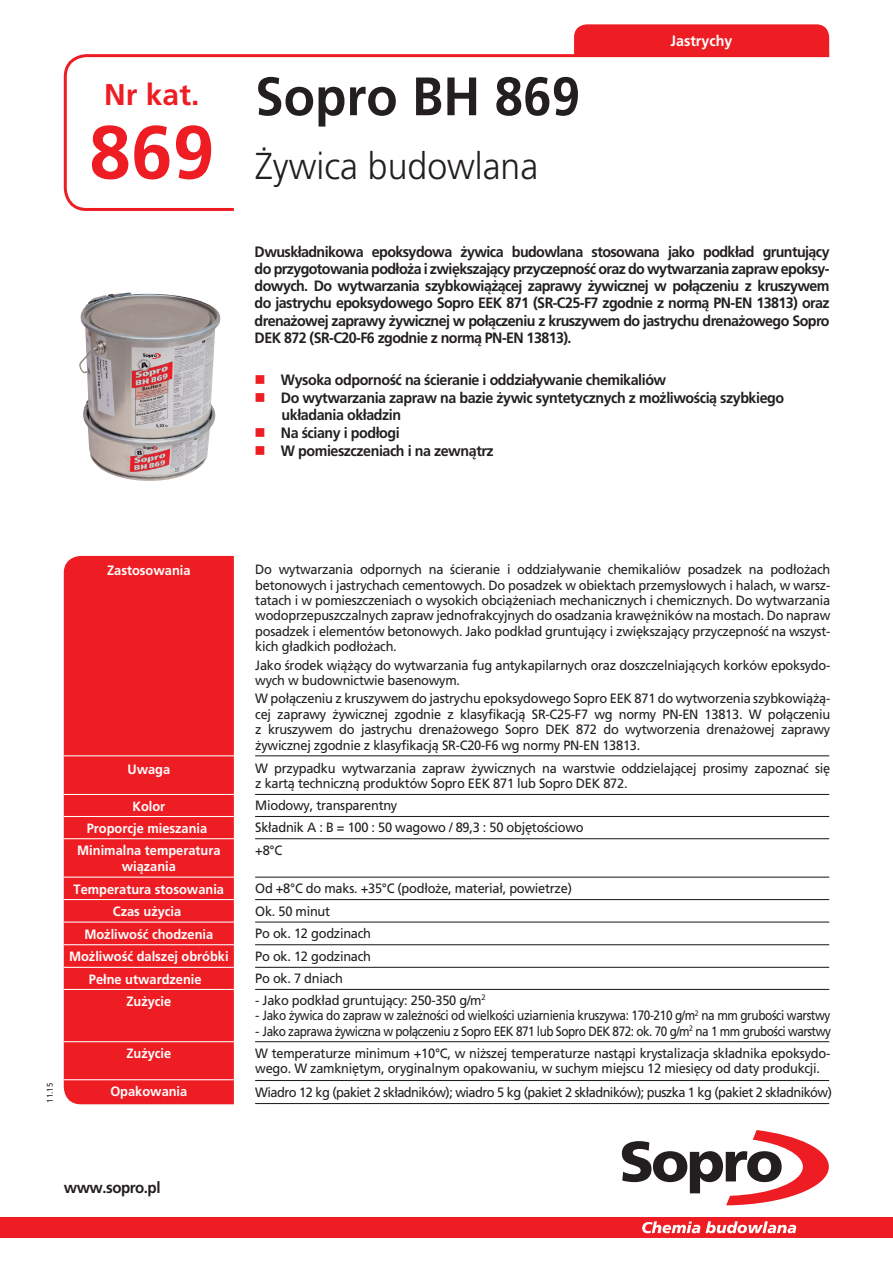
<style>
.page{position:relative;width:893px;height:1263px;background:#fff}
.page>*{position:absolute;margin:0;border:0;box-sizing:border-box;transform-origin:0 0}
.t1{font:700 75px "Frutiger LT Com";color:#ee1d23}
.t2{font:700 54px "Frutiger LT Com";color:#231f20;scale:.95 1}
.t3{font:300 37.5px "Frutiger LT Com";color:#231f20;scale:.95 1}
.t4{font:30px "Myriad Pro";letter-spacing:-.01em;color:#ee1d23}
.t5{font:700 30px "Frutiger LT Com";color:#ee1d23}
.t6{font:700 15.75px "Frutiger LT Com";letter-spacing:-.03em;color:#231f20;scale:.95 1}
.t7{font:700 15px/17.1px "Frutiger LT Com";letter-spacing:-.03em;color:#231f20;text-align:justify;scale:.95 1}
.t8{font:700 15px "Frutiger LT Com";color:#fff;scale:.95 1}
.t9{font:13.5px/15.5px "Frutiger LT Com";letter-spacing:-.02em;color:#231f20;scale:.95 1}
.t10{font:700 13.5px/15.5px "Frutiger LT Com";color:#fff;text-align:center;scale:.95 1}
.t11{font:13.5px "Frutiger LT Com";letter-spacing:-.04em;color:#231f20;scale:.95 1}
.t12{font:8.25px "Frutiger LT Com";color:#231f20;scale:.95 1}
.s1{color:#ee1d23}
</style>
<div class="page">
<div style="left:574px;top:24px;width:255px;height:29px;background:#ee1d23"></div>
<svg style="left:63px;top:53px;width:767px;height:158px"></svg>
<div style="left:64px;top:556px;width:170px;height:548px;background:#ee1d23"></div>
<svg style="left:78px;top:68px;width:156px;height:70px"></svg>
<hr style="left:255px;top:1103px;width:574px;height:1px;background:#231f20">
<div style="left:0;top:1216px;width:893px;height:21px;background:#ee1d23"></div>
<svg style="left:622px;top:1130px;width:207px;height:75px"></svg>
<svg style="left:642px;top:1221px;width:154px;height:12px"></svg>
<hr style="left:64px;top:1079px;width:170px;height:1px;background:#fff">
<hr style="left:255px;top:1080px;width:574px;height:1px;background:#231f20">
<hr style="left:64px;top:755px;width:170px;height:1px;background:#fff">
<hr style="left:255px;top:755px;width:574px;height:1px;background:#231f20">
<img style="left:79px;top:292px;width:142px;height:189px">
<hr style="left:64px;top:794px;width:170px;height:1px;background:#fff">
<hr style="left:255px;top:794px;width:574px;height:1px;background:#231f20">
<hr style="left:64px;top:816px;width:170px;height:1px;background:#fff">
<hr style="left:255px;top:816px;width:574px;height:1px;background:#231f20">
<hr style="left:64px;top:838px;width:170px;height:1px;background:#fff">
<hr style="left:255px;top:838px;width:574px;height:1px;background:#231f20">
<hr style="left:64px;top:877px;width:170px;height:1px;background:#fff">
<hr style="left:255px;top:877px;width:574px;height:1px;background:#231f20">
<hr style="left:64px;top:899px;width:170px;height:1px;background:#fff">
<hr style="left:255px;top:899px;width:574px;height:1px;background:#231f20">
<hr style="left:64px;top:921px;width:170px;height:1px;background:#fff">
<hr style="left:255px;top:921px;width:574px;height:1px;background:#231f20">
<hr style="left:64px;top:944px;width:170px;height:1px;background:#fff">
<hr style="left:255px;top:944px;width:574px;height:1px;background:#231f20">
<hr style="left:64px;top:967px;width:170px;height:1px;background:#fff">
<hr style="left:255px;top:967px;width:574px;height:1px;background:#231f20">
<hr style="left:64px;top:989px;width:170px;height:1px;background:#fff">
<hr style="left:255px;top:989px;width:574px;height:1px;background:#231f20">
<hr style="left:64px;top:1041px;width:170px;height:1px;background:#fff">
<hr style="left:255px;top:1041px;width:574px;height:1px;background:#231f20">
<h3 class="t4" style="left:102px;top:72px;width:95px">Best-Nr.</h3>
<h3 class="t5" style="left:104px;top:77px;width:97px">Nr kat.</h3>
<h1 class="t1" style="left:89px;top:108px;width:127px">869</h1>
<h2 class="t2" style="left:255px;top:65px;width:344px">Sopro BH 869</h2>
<h3 class="t3" style="left:255px;top:144px;width:299px">Żywica budowlana</h3>
<p class="t8" style="left:671px;top:32px;width:67px">Jastrychy</p>
<p class="t7" style="left:255px;top:243px;width:607px">Dwuskładnikowa epoksydowa żywica budowlana stosowana jako podkład gruntujący do przygotowania podłoża i zwiększający przyczepność oraz do wytwarzania zapraw epoksy&shy;dowych. Do wytwarzania szybkowiążącej zaprawy żywicznej w połączeniu z kruszywem do jastrychu epoksydowego Sopro EEK 871 (SR-C25-F7 zgodnie z normą PN-EN 13813) oraz drenażowej zaprawy żywicznej w połączeniu z kruszywem do jastrychu drenażowego Sopro DEK 872 (SR-C20-F6 zgodnie z normą PN-EN 13813).</p>
<p class="t7" style="left:255px;top:372px;width:435px"><span class="s1">■</span> Wysoka odporność na ścieranie i oddziaływanie chemikaliów</p>
<p class="t7" style="left:282px;top:390px;width:530px;text-indent:-27px"><span class="s1">■</span> Do wytwarzania zapraw na bazie żywic syntetycznych z możliwością szybkiego układania okładzin</p>
<p class="t7" style="left:255px;top:425px;width:154px"><span class="s1">■</span> Na ściany i podłogi</p>
<p class="t7" style="left:255px;top:443px;width:253px"><span class="s1">■</span> W pomieszczeniach i na zewnątrz</p>
<p class="t12" style="left:45px;top:1102px;width:22px;rotate:-90deg">11.15</p>
<p class="t10" style="left:107px;top:562px;width:89px">Zastosowania</p>
<p class="t9" style="left:255px;top:562px;width:607px;text-align:justify">Do wytwarzania odpornych na ścieranie i oddziaływanie chemikaliów posadzek na podłożach betonowych i jastrychach cementowych. Do posadzek w obiektach przemysłowych i halach, w warsz&shy;tatach i w pomieszczeniach o wysokich obciążeniach mechanicznych i chemicznych. Do wytwarzania wodoprzepuszczalnych zapraw jednofrakcyjnych do osadzania krawężników na mostach. Do napraw posadzek i elementów betonowych. Jako podkład gruntujący i zwiększający przyczepność na wszyst&shy;kich gładkich podłożach.</p>
<p class="t9" style="left:255px;top:657px;width:607px">Jako środek wiążący do wytwarzania fug antykapilarnych oraz doszczelniających korków epoksydo&shy;wych w budownictwie basenowym.</p>
<p class="t9" style="left:255px;top:691px;width:607px;text-align:justify">W połączeniu z kruszywem do jastrychu epoksydowego Sopro EEK 871 do wytworzenia szybkowiążą&shy;cej zaprawy żywicznej zgodnie z klasyfikacją SR-C25-F7 wg normy PN-EN 13813. W połączeniu z kruszywem do jastrychu drenażowego Sopro DEK 872 do wytworzenia drenażowej zaprawy żywicznej zgodnie z klasyfikacją SR-C20-F6 wg normy PN-EN 13813.</p>
<p class="t10" style="left:127px;top:761px;width:47px">Uwaga</p>
<p class="t9" style="left:255px;top:761px;width:607px">W przypadku wytwarzania zapraw żywicznych na warstwie oddzielającej prosimy zapoznać się z kartą techniczną produktów Sopro EEK 871 lub Sopro DEK 872.</p>
<p class="t10" style="left:132px;top:799px;width:36px">Kolor</p>
<p class="t9" style="left:255px;top:798px;width:151px">Miodowy, transparentny</p>
<p class="t10" style="left:87px;top:820px;width:128px">Proporcje mieszania</p>
<p class="t9" style="left:255px;top:820px;width:347px">Składnik A : B = 100 : 50 wagowo / 89,3 : 50 objętościowo</p>
<p class="t10" style="left:77px;top:843px;width:152px">Minimalna temperatura wiązania</p>
<p class="t9" style="left:255px;top:842px;width:30px">+8°C</p>
<p class="t10" style="left:74px;top:881px;width:160px">Temperatura stosowania</p>
<p class="t9" style="left:255px;top:881px;width:335px">Od +8°C do maks. +35°C (podłoże, materiał, powietrze)</p>
<p class="t10" style="left:113px;top:904px;width:74px">Czas użycia</p>
<p class="t9" style="left:255px;top:903px;width:80px">Ok. 50 minut</p>
<p class="t10" style="left:84px;top:926px;width:137px">Możliwość chodzenia</p>
<p class="t9" style="left:255px;top:926px;width:123px">Po ok. 12 godzinach</p>
<p class="t10" style="left:69px;top:949px;width:170px">Możliwość dalszej obróbki</p>
<p class="t9" style="left:255px;top:948px;width:123px">Po ok. 12 godzinach</p>
<p class="t10" style="left:89px;top:971px;width:120px">Pełne utwardzenie</p>
<p class="t9" style="left:255px;top:971px;width:94px">Po ok. 7 dniach</p>
<p class="t10" style="left:126px;top:993px;width:49px">Zużycie</p>
<p class="t9" style="left:255px;top:992px;width:244px">- Jako podkład gruntujący: 250-350 g/m<sup>2</sup></p>
<p class="t9" style="left:255px;top:1008px;width:607px">- Jako żywica do zapraw w zależności od wielkości uziarnienia kruszywa: 170-210 g/m<sup>2</sup> na mm grubości warstwy</p>
<p class="t11" style="left:255px;top:1023px;width:607px">- Jako zaprawa żywiczna w połączeniu z Sopro EEK 871 lub Sopro DEK 872: ok. 70 g/m<sup>2</sup> na 1 mm grubości warstwy</p>
<p class="t10" style="left:126px;top:1046px;width:49px">Zużycie</p>
<p class="t9" style="left:255px;top:1045px;width:607px">W temperaturze minimum +10°C, w niższej temperaturze nastąpi krystalizacja składnika epoksydo&shy;wego. W zamkniętym, oryginalnym opakowaniu, w suchym miejscu 12 miesięcy od daty produkcji.</p>
<p class="t10" style="left:110px;top:1084px;width:83px">Opakowania</p>
<p class="t11" style="left:255px;top:1084px;width:609px">Wiadro 12 kg (pakiet 2 składników); wiadro 5 kg (pakiet 2 składników); puszka 1 kg (pakiet 2 składników)</p>
<p class="t6" style="left:64px;top:1178px;width:103px">www.sopro.pl</p>
</div>
